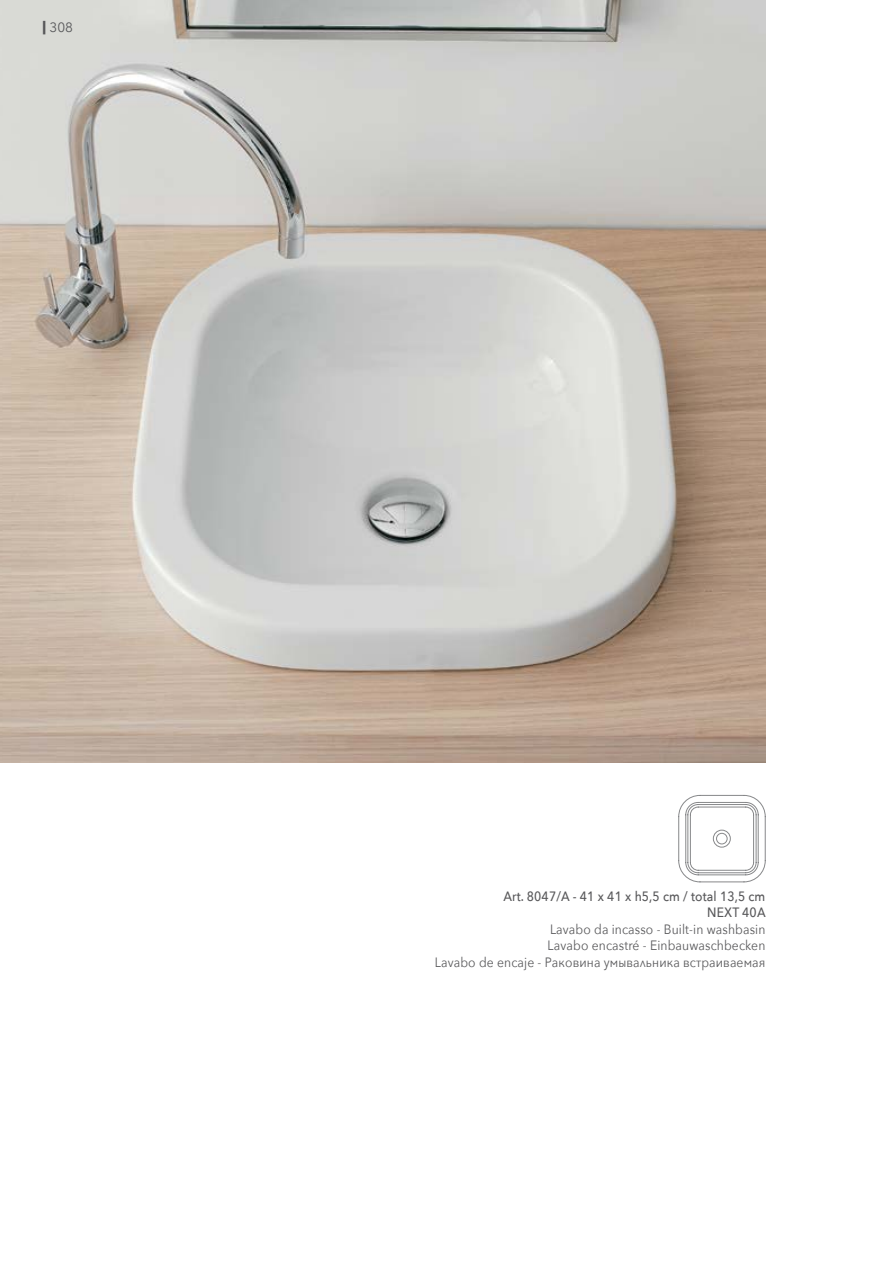
<style>
.page{position:relative;width:893px;height:1263px;background:#fff}
.page>*{position:absolute;margin:0;border:0;box-sizing:border-box;transform-origin:0 0}
.t1{font:13.5px/16.5px "Avenir Next";letter-spacing:.01em;color:#58585a;text-align:right;scale:.9 1}
.t2{font:500 13.5px/16.5px "Avenir Next";letter-spacing:.01em;color:#58585a;text-align:right;scale:.9 1}
.t3{font:13.5px "Avenir Next";letter-spacing:.01em;color:#58585a}
.s1{font-weight:800}
</style>
<div class="page">
<img style="left:0;top:0;width:765px;height:762px">
<svg style="left:678px;top:795px;width:88px;height:87px"></svg>
<p class="t3" style="left:43px;top:16px;width:32px"><span class="s1">|</span> 308</p>
<p class="t2" style="left:503px;top:887px;width:293px">Art. 8047/A - 41 x 41 x h5,5 cm / total 13,5 cm<br>NEXT 40A</p>
<p class="t1" style="left:435px;top:920px;width:369px">Lavabo da incasso - Built-in washbasin<br>Lavabo encastré - Einbauwaschbecken<br>Lavabo de encaje - Раковина умывальника встраиваемая</p>
</div>
